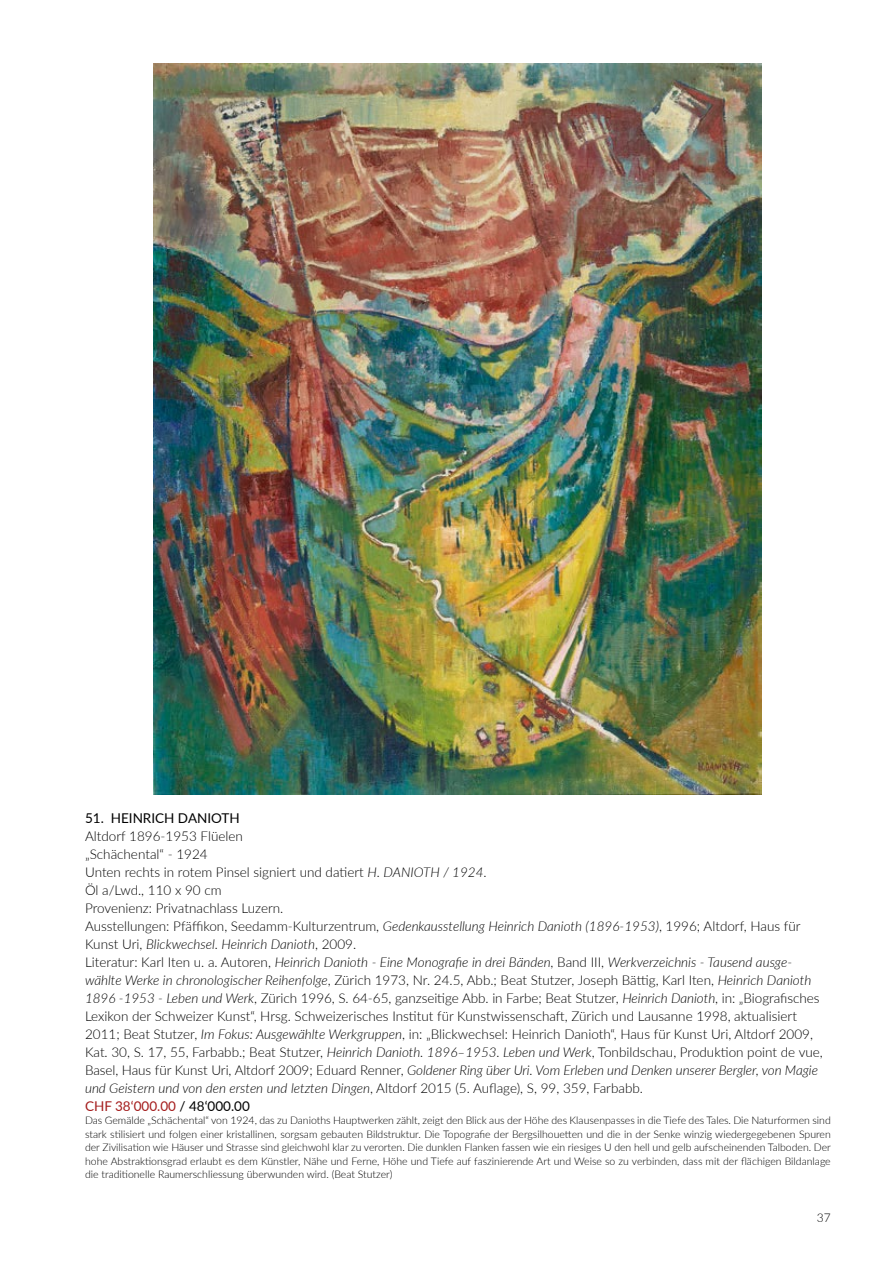
<style>
.page{position:relative;width:893px;height:1263px;background:#fff}
.page>*{position:absolute;margin:0;border:0;box-sizing:border-box;transform-origin:0 0}
.t1{font:300 13.5px/18px "Lato";color:#000}
.t2{font:13.5px "Lato";color:#000}
.t3{font:300 12px "Lato";color:#000}
.t4{font:300 10.5px/13.5px "Lato";color:#000;text-align:justify}
.s1{font-style:italic}
.s2{font-weight:400;color:#a41c1c}
.s3{font-weight:400}
</style>
<div class="page">
<img style="left:154px;top:64px;width:608px;height:731px">
<p class="t2" style="left:85px;top:808px;width:156px">51. HEINRICH DANIOTH</p>
<p class="t1" style="left:85px;top:826px;width:739px">Altdorf 1896-1953 Flüelen<br>„Schächental“ - 1924<br>Unten rechts in rotem Pinsel signiert und datiert <span class="s1">H. DANIOTH / 1924</span>.<br>Öl a/Lwd., 110 x 90 cm<br>Provenienz: Privatnachlass Luzern.<br>Ausstellungen: Pfäffikon, Seedamm-Kulturzentrum, <span class="s1">Gedenkausstellung Heinrich Danioth (1896-1953)</span>, 1996; Altdorf, Haus für Kunst Uri, <span class="s1">Blickwechsel. Heinrich Danioth</span>, 2009.<br>Literatur: Karl Iten u. a. Autoren, <span class="s1">Heinrich Danioth - Eine Monografie in drei Bänden</span>, Band III, <span class="s1">Werkverzeichnis - Tausend ausge&shy;wählte Werke in chronologischer Reihenfolge</span>, Zürich 1973, Nr. 24.5, Abb.; Beat Stutzer, Joseph Bättig, Karl Iten, <span class="s1">Heinrich Danioth 1896 -1953 - Leben und Werk</span>, Zürich 1996, S. 64-65, ganzseitige Abb. in Farbe; Beat Stutzer, <span class="s1">Heinrich Danioth</span>, in: „Biografisches Lexikon der Schweizer Kunst“, Hrsg. Schweizerisches Institut für Kunstwissenschaft, Zürich und Lausanne 1998, aktualisiert 2011; Beat Stutzer, <span class="s1">Im Fokus: Ausgewählte Werkgruppen</span>, in: „Blickwechsel: Heinrich Danioth“, Haus für Kunst Uri, Altdorf 2009, Kat. 30, S. 17, 55, Farbabb.; Beat Stutzer, <span class="s1">Heinrich Danioth. 1896–1953. Leben und Werk</span>, Tonbildschau, Produktion point de vue, Basel, Haus für Kunst Uri, Altdorf 2009; Eduard Renner, <span class="s1">Goldener Ring über Uri. Vom Erleben und Denken unserer Bergler, von Magie und Geistern und von den ersten und letzten Dingen</span>, Altdorf 2015 (5. Auflage), S, 99, 359, Farbabb.<br><span class="s2">CHF 38‘000.00</span> <span class="s3">/ 48‘000.00</span></p>
<p class="t4" style="left:85px;top:1113px;width:747px">Das Gemälde „Schächental“ von 1924, das zu Danioths Hauptwerken zählt, zeigt den Blick aus der Höhe des Klausenpasses in die Tiefe des Tales. Die Naturformen sind stark stilisiert und folgen einer kristallinen, sorgsam gebauten Bildstruktur. Die Topografie der Bergsilhouetten und die in der Senke winzig wiedergegebenen Spuren der Zivilisation wie Häuser und Strasse sind gleichwohl klar zu verorten. Die dunklen Flanken fassen wie ein riesiges U den hell und gelb aufscheinenden Talboden. Der hohe Abstraktionsgrad erlaubt es dem Künstler, Nähe und Ferne, Höhe und Tiefe auf faszinierende Art und Weise so zu verbinden, dass mit der flächigen Bildanlage die traditionelle Raumerschliessung überwunden wird. (Beat Stutzer)</p>
<p class="t3" style="left:817px;top:1209px;width:15px">37</p>
</div>
